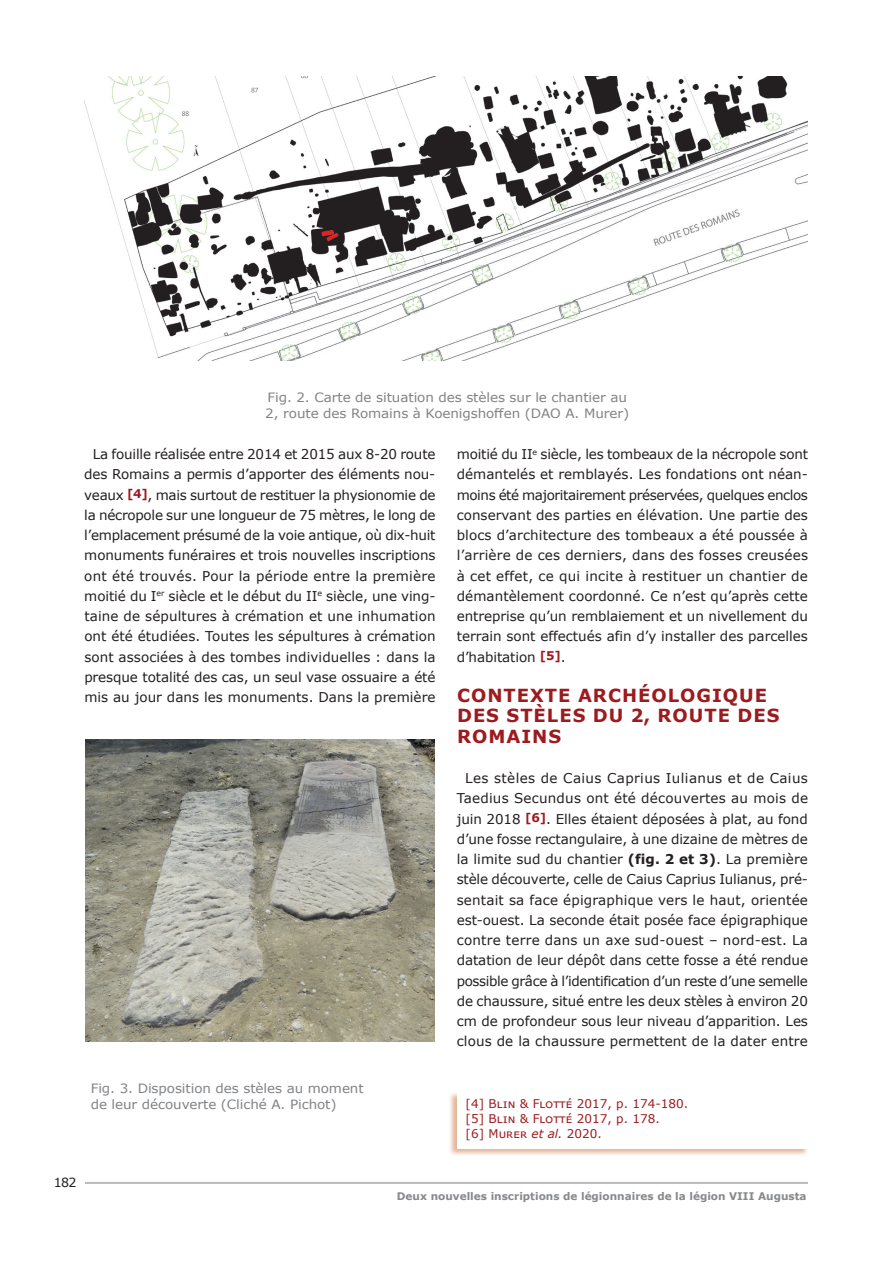
<style>
.page{position:relative;width:893px;height:1263px;background:#fff}
.page>*{position:absolute;margin:0;border:0;box-sizing:border-box;transform-origin:0 0}
.t1{font:700 18px/20.2px "Verdana";letter-spacing:.055em;color:#9d1b1e}
.t2{font:13.5px/20.2px "Verdana";letter-spacing:.005em;color:#231f20;text-align:justify}
.t3{font:12.9px/16.5px "Verdana";letter-spacing:-.005em;color:#808285;scale:1.05 1}
.t4{font:12.6px "Verdana";color:#231f20}
.t5{font:12px/15px "Verdana";letter-spacing:.005em;color:#9d1b1e}
.t6{font:700 10.5px "Verdana";color:#87898c}
.s1{font-weight:700;font-size:12px;color:#9d1b1e}
.s2{font-weight:700}
.s3{font-style:italic}
</style>
<div class="page">
<hr style="left:85px;top:1182px;width:723px;height:2px;background:#bcbdc0">
<img style="left:84px;top:77px;width:724px;height:284px">
<img style="left:85px;top:739px;width:350px;height:303px">
<div style="left:448px;top:1091px;width:361px;height:66px;background:#c86c33;opacity:.5"></div>
<div style="left:457px;top:1092px;width:352px;height:56px;background:#fff"></div>
<p class="t3" style="left:265px;top:388px;width:348px">Fig. 2. Carte de situation des stèles sur le chantier au<br>2, route des Romains à Koenigshoffen (DAO A. Murer)</p>
<p class="t2" style="left:84px;top:444px;width:353px;text-indent:9px">La fouille réalisée entre 2014 et 2015 aux 8-20 route des Romains a permis d’apporter des éléments nou&shy;veaux <span class="s1">[4]</span>, mais surtout de restituer la physionomie de la nécropole sur une longueur de 75 mètres, le long de l’emplacement présumé de la voie antique, où dix-huit monuments funéraires et trois nouvelles inscriptions ont été trouvés. Pour la période entre la première moitié du I<sup>er</sup> siècle et le début du II<sup>e</sup> siècle, une ving&shy;taine de sépultures à crémation et une inhumation ont été étudiées. Toutes les sépultures à crémation sont associées à des tombes individuelles : dans la presque totalité des cas, un seul vase ossuaire a été mis au jour dans les monuments. Dans la première</p>
<p class="t2" style="left:457px;top:444px;width:353px">moitié du II<sup>e</sup> siècle, les tombeaux de la nécropole sont démantelés et remblayés. Les fondations ont néan&shy;moins été majoritairement préservées, quelques enclos conservant des parties en élévation. Une partie des blocs d’architecture des tombeaux a été poussée à l’arrière de ces derniers, dans des fosses creusées à cet effet, ce qui incite à restituer un chantier de démantèlement coordonné. Ce n’est qu’après cette entreprise qu’un remblaiement et un nivellement du terrain sont effectués afin d’y installer des parcelles d’habitation <span class="s1">[5]</span>.</p>
<h1 class="t1" style="left:457px;top:685px;width:324px">CONTEXTE ARCHÉOLOGIQUE<br>DES STÈLES DU 2, ROUTE DES<br>ROMAINS</h1>
<p class="t2" style="left:457px;top:768px;width:353px;text-indent:9px">Les stèles de Caius Caprius Iulianus et de Caius Taedius Secundus ont été découvertes au mois de juin 2018 <span class="s1">[6]</span>. Elles étaient déposées à plat, au fond d’une fosse rectangulaire, à une dizaine de mètres de la limite sud du chantier <span class="s2">(fig. 2 et 3)</span>. La première stèle découverte, celle de Caius Caprius Iulianus, pré&shy;sentait sa face épigraphique vers le haut, orientée est-ouest. La seconde était posée face épigraphique contre terre dans un axe sud-ouest – nord-est. La datation de leur dépôt dans cette fosse a été rendue possible grâce à l’identification d’un reste d’une semelle de chaussure, situé entre les deux stèles à environ 20 cm de profondeur sous leur niveau d’apparition. Les clous de la chaussure permettent de la dater entre</p>
<p class="t3" style="left:91px;top:1080px;width:262px">Fig. 3. Disposition des stèles au moment de leur découverte (Cliché A. Pichot)</p>
<p class="t5" style="left:466px;top:1096px;width:224px">[4] Blin &amp; Flotté 2017, p. 174-180. [5] Blin &amp; Flotté 2017, p. 178.<br>[6] Murer <span class="s3">et al.</span> 2020.</p>
<p class="t4" style="left:54px;top:1173px;width:24px">182</p>
<p class="t6" style="left:397px;top:1189px;width:411px">Deux nouvelles inscriptions de légionnaires de la légion VIII Augusta</p>
</div>
